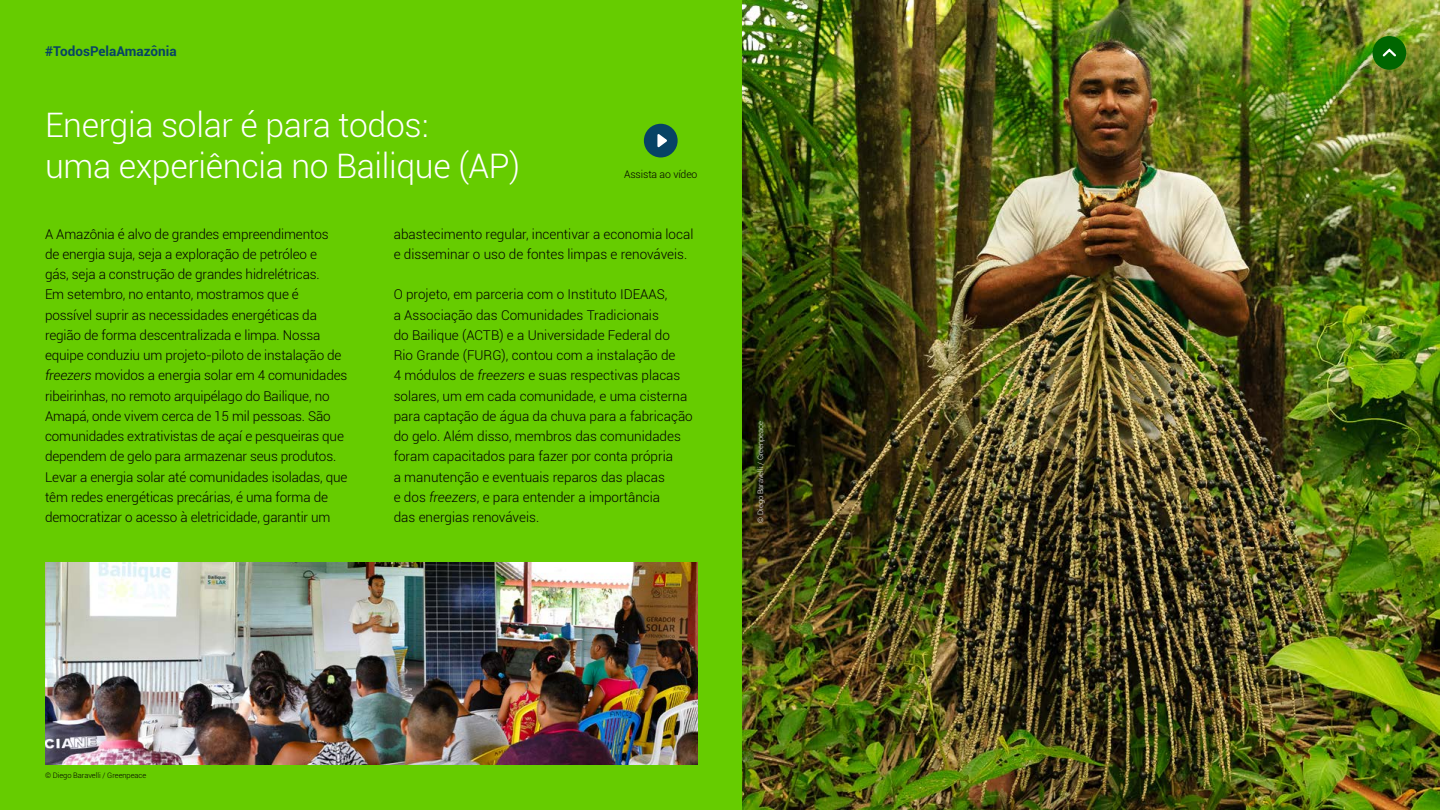
<style>
.page{position:relative;width:1440px;height:810px;background:#fff}
.page>*{position:absolute;margin:0;border:0;box-sizing:border-box;transform-origin:0 0}
.t1{font:300 33.75px/40.5px "Roboto";letter-spacing:-.01em;color:#fff}
.t2{font:300 13.5px/20.2px "Roboto";letter-spacing:-.01em;color:#000}
.t3{font:700 13.5px "Roboto";color:#074365}
.t4{font:300 10.5px "Roboto";letter-spacing:-.01em;color:#000}
.t5{font:300 7.5px "Roboto";letter-spacing:-.005em;color:#000}
.t6{font:300 7.5px "Roboto";letter-spacing:-.005em;color:#fff}
.s1{font-style:italic}
</style>
<div class="page">
<div style="left:0;top:0;width:742px;height:810px;background:#6c0"></div>
<div style="left:644px;top:124px;width:34px;height:34px;background:#074365;border-radius:50%"></div>
<svg style="left:657px;top:134px;width:10px;height:14px"></svg>
<img style="left:742px;top:0;width:698px;height:810px">
<img style="left:45px;top:562px;width:652px;height:203px">
<div style="left:1372px;top:36px;width:34px;height:34px;background:#060;border-radius:50%"></div>
<svg style="left:1382px;top:48px;width:14px;height:9px"></svg>
<p class="t3" style="left:45px;top:42px;width:133px">#TodosPelaAmazônia</p>
<h1 class="t1" style="left:45px;top:104px;width:477px">Energia solar é para todos:<br>uma experiência no Bailique (AP)</h1>
<p class="t4" style="left:624px;top:167px;width:75px">Assista ao vídeo</p>
<p class="t2" style="left:45px;top:223px;width:304px">A Amazônia é alvo de grandes empreendimentos<br>de energia suja, seja a exploração de petróleo e<br>gás, seja a construção de grandes hidrelétricas.<br>Em setembro, no entanto, mostramos que é possível suprir as necessidades energéticas da região de forma descentralizada e limpa. Nossa equipe conduziu um projeto-piloto de instalação de <span class="s1">freezers</span> movidos a energia solar em 4 comunidades ribeirinhas, no remoto arquipélago do Bailique, no Amapá, onde vivem cerca de 15 mil pessoas. São comunidades extrativistas de açaí e pesqueiras que dependem de gelo para armazenar seus produtos.<br>Levar a energia solar até comunidades isoladas, que têm redes energéticas precárias, é uma forma de democratizar o acesso à eletricidade, garantir um</p>
<p class="t2" style="left:394px;top:223px;width:301px">abastecimento regular, incentivar a economia local e disseminar o uso de fontes limpas e renováveis.</p>
<p class="t2" style="left:394px;top:284px;width:301px">O projeto, em parceria com o Instituto IDEAAS,<br>a Associação das Comunidades Tradicionais<br>do Bailique (ACTB) e a Universidade Federal do<br>Rio Grande (FURG), contou com a instalação de<br>4 módulos de <span class="s1">freezers</span> e suas respectivas placas solares, um em cada comunidade, e uma cisterna para captação de água da chuva para a fabricação do gelo. Além disso, membros das comunidades foram capacitados para fazer por conta própria<br>a manutenção e eventuais reparos das placas<br>e dos <span class="s1">freezers</span>, e para entender a importância<br>das energias renováveis.</p>
<p class="t6" style="left:755px;top:523px;width:103px;rotate:-90deg">© Diego Baravelli / Greenpeace</p>
<p class="t5" style="left:45px;top:770px;width:103px">© Diego Baravelli / Greenpeace</p>
</div>
